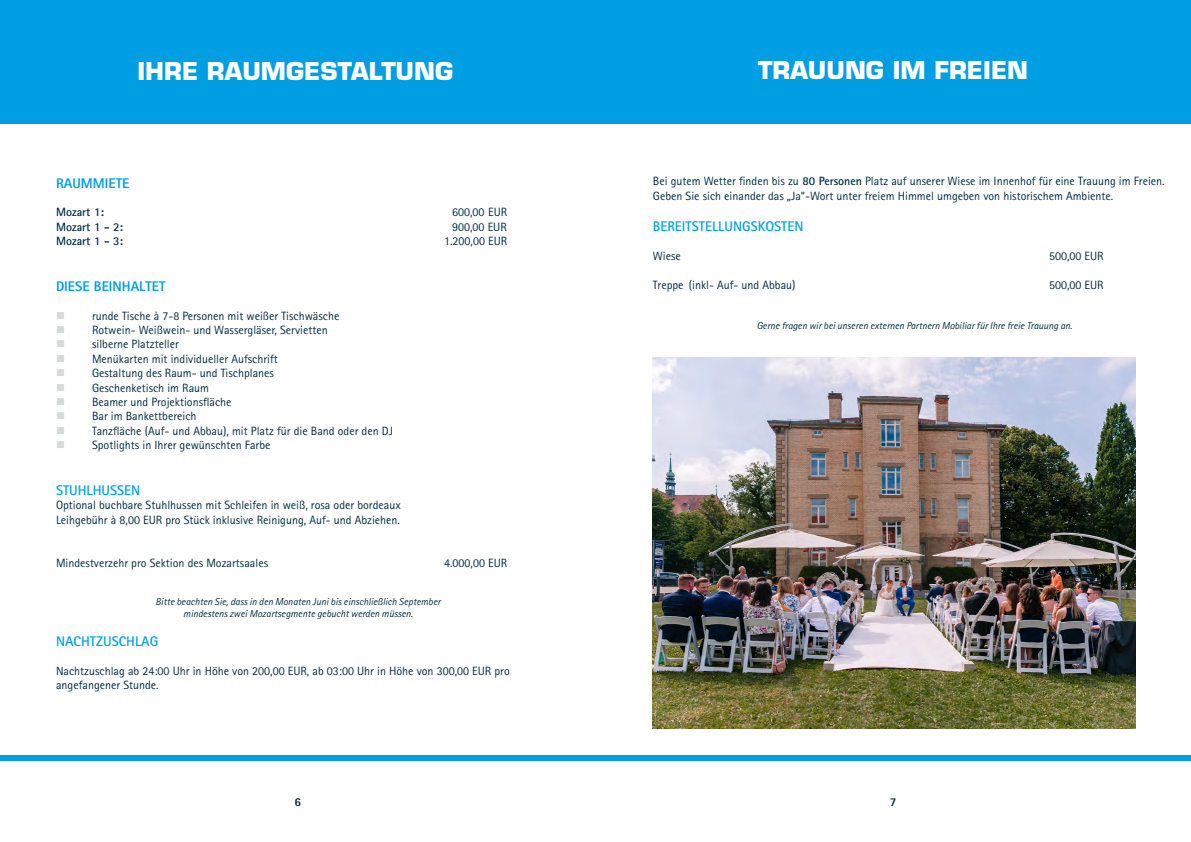
<style>
.page{position:relative;width:1191px;height:842px;background:#fff}
.page>*{position:absolute;margin:0;border:0;box-sizing:border-box;transform-origin:0 0}
.t1{font:700 24px "Eurostile LT Std";color:#fff}
.t2{font:700 14px "Rotis Sans Serif Std";color:#009fe3}
.t3{font:800 14px "Rotis Sans Serif Std";color:#009fe3}
.t4{font:12px/14.4px "Rotis Sans Serif Std";color:#002c42}
.t5{font:700 12px "Rotis Sans Serif Std";color:#002c42}
.t6{font:800 12px "Rotis Sans Serif Std";color:#002c42}
.t7{font:italic 10px/12px "Rotis Sans Serif Std";color:#002c42;text-align:center}
.s1{color:#d6d9d9}
.s2{font-weight:700}
</style>
<div class="page">
<div style="left:0;top:755px;width:1191px;height:5px;background:#009fe3"></div>
<div style="left:0;top:0;width:1191px;height:123px;background:#009fe3"></div>
<img style="left:652px;top:357px;width:483px;height:372px">
<h1 class="t1" style="left:137px;top:56px;width:317px">IHRE RAUMGESTALTUNG</h1>
<p class="t3" style="left:56px;top:174px;width:75px">RAUMMIETE</p>
<p class="t5" style="left:56px;top:205px;width:49px">Mozart 1:</p>
<p class="t4" style="left:452px;top:205px;width:57px">600,00 EUR</p>
<p class="t5" style="left:56px;top:219px;width:69px">Mozart 1 - 2:</p>
<p class="t4" style="left:452px;top:219px;width:56px">900,00 EUR</p>
<p class="t5" style="left:56px;top:233px;width:69px">Mozart 1 - 3:</p>
<p class="t4" style="left:444px;top:234px;width:65px">1.200,00 EUR</p>
<p class="t3" style="left:56px;top:277px;width:111px">DIESE BEINHALTET</p>
<p class="t4" style="left:56px;top:308px;width:285px"><span class="s1">■</span> runde Tische à 7-8 Personen mit weißer Tischwäsche</p>
<p class="t4" style="left:56px;top:323px;width:273px"><span class="s1">■</span> Rotwein- Weißwein- und Wassergläser, Servietten</p>
<p class="t4" style="left:56px;top:337px;width:124px"><span class="s1">■</span> silberne Platzteller</p>
<p class="t4" style="left:56px;top:351px;width:223px"><span class="s1">■</span> Menükarten mit individueller Aufschrift</p>
<p class="t4" style="left:56px;top:366px;width:219px"><span class="s1">■</span> Gestaltung des Raum- und Tischplanes</p>
<p class="t4" style="left:56px;top:380px;width:155px"><span class="s1">■</span> Geschenketisch im Raum</p>
<p class="t4" style="left:56px;top:395px;width:177px"><span class="s1">■</span> Beamer und Projektionsfläche</p>
<p class="t4" style="left:56px;top:409px;width:142px"><span class="s1">■</span> Bar im Bankettbereich</p>
<p class="t4" style="left:56px;top:423px;width:338px"><span class="s1">■</span> Tanzfläche (Auf- und Abbau), mit Platz für die Band oder den DJ</p>
<p class="t4" style="left:56px;top:438px;width:216px"><span class="s1">■</span> Spotlights in Ihrer gewünschten Farbe</p>
<p class="t2" style="left:56px;top:481px;width:86px">STUHLHUSSEN</p>
<p class="t4" style="left:56px;top:498px;width:346px">Optional buchbare Stuhlhussen mit Schleifen in weiß, rosa oder bordeaux<br>Leihgebühr à 8,00 EUR pro Stück inklusive Reinigung, Auf- und Abziehen.</p>
<p class="t4" style="left:56px;top:555px;width:214px">Mindestverzehr pro Sektion des Mozartsaales</p>
<p class="t4" style="left:444px;top:555px;width:65px">4.000,00 EUR</p>
<p class="t7" style="left:156px;top:596px;width:286px">Bitte beachten Sie, dass in den Monaten Juni bis einschließlich September mindestens zwei Mozartsegmente gebucht werden müssen.</p>
<p class="t2" style="left:56px;top:632px;width:104px">NACHTZUSCHLAG</p>
<p class="t4" style="left:56px;top:663px;width:455px">Nachtzuschlag ab 24:00 Uhr in Höhe von 200,00 EUR, ab 03:00 Uhr in Höhe von 300,00 EUR pro angefangener Stunde.</p>
<h1 class="t1" style="left:758px;top:55px;width:271px">TRAUUNG IM FREIEN</h1>
<p class="t4" style="left:653px;top:174px;width:513px">Bei gutem Wetter finden bis zu <span class="s2">80 Personen</span> Platz auf unserer Wiese im Innenhof für eine Trauung im Freien.<br>Geben Sie sich einander das „Ja“-Wort unter freiem Himmel umgeben von historischem Ambiente.</p>
<p class="t2" style="left:653px;top:217px;width:152px">BEREITSTELLUNGSKOSTEN</p>
<p class="t4" style="left:653px;top:249px;width:29px">Wiese</p>
<p class="t4" style="left:1049px;top:249px;width:56px">500,00 EUR</p>
<p class="t4" style="left:653px;top:277px;width:144px">Treppe (inkl- Auf- und Abbau)</p>
<p class="t4" style="left:1049px;top:277px;width:56px">500,00 EUR</p>
<p class="t7" style="left:756px;top:320px;width:317px">Gerne fragen wir bei unseren externen Partnern Mobiliar für Ihre freie Trauung an.</p>
<p class="t6" style="left:294px;top:795px;width:8px">6</p>
<p class="t6" style="left:890px;top:795px;width:8px">7</p>
</div>
